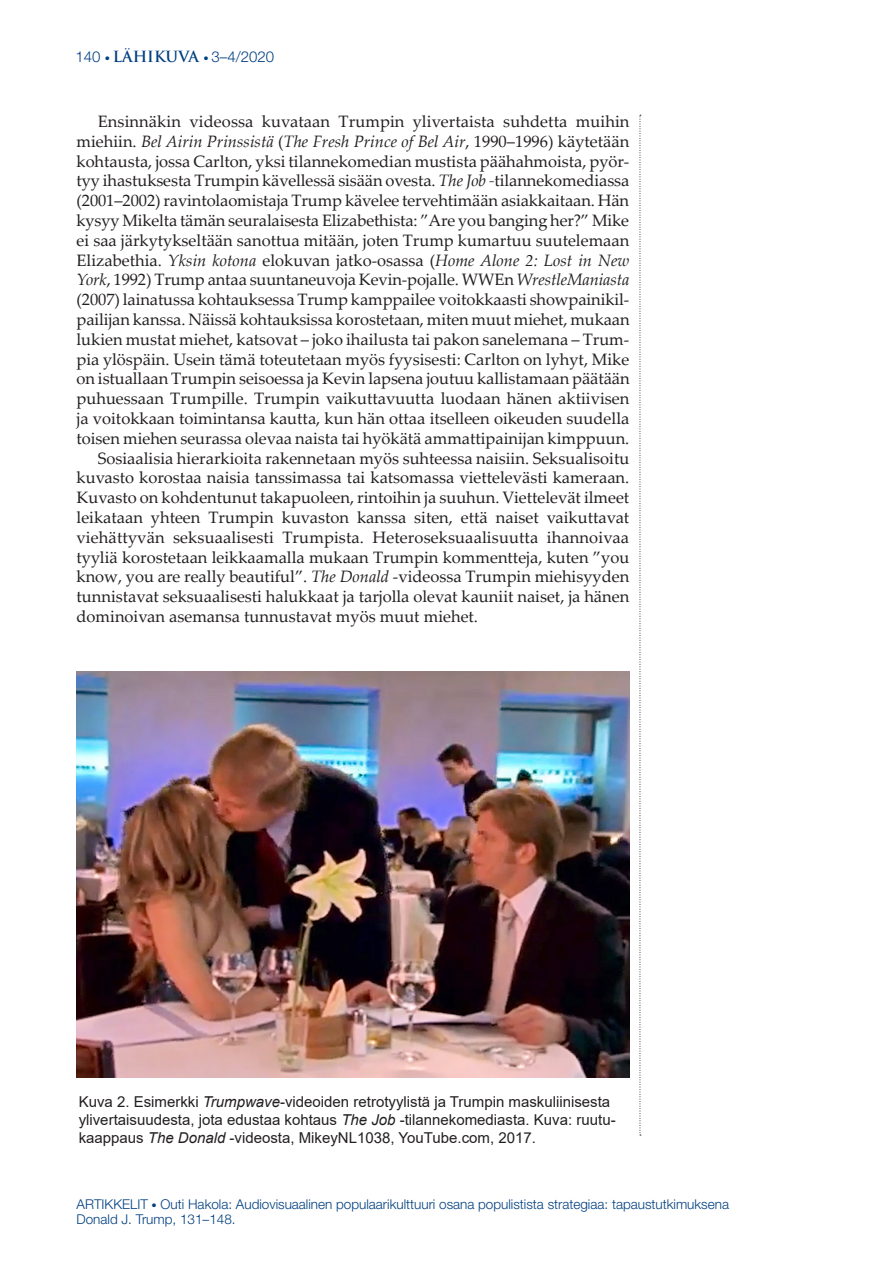
<style>
.page{position:relative;width:893px;height:1263px;background:#fff}
.page>*{position:absolute;margin:0;border:0;box-sizing:border-box;transform-origin:0 0}
.Artikkelit_leipis{font:16.5px/19.8px "Palatino Linotype";color:#231f20;text-align:justify}
.Kuvateksti{font:15px/18px "Arial";color:#231f20}
.t1{font:300 15px "Helvetica Neue";color:#003f80}
.t2{font:300 13.5px/15px "Helvetica Neue";color:#003f80}
.s1{font-size:10.5px}
.s2{font-family:"Trajan Pro";font-weight:700}
.s3{font-style:italic}
</style>
<div class="page">
<svg style="left:640px;top:115px;width:1px;height:1021px"></svg>
<img style="left:77px;top:671px;width:552px;height:406px">
<p class="t1" style="left:75px;top:47px;width:200px">140 <span class="s1">•</span> <span class="s2">LÄHIKUVA</span> <span class="s1">•</span> 3–4/2020</p>
<p class="Artikkelit_leipis" style="left:77px;top:111px;width:555px;text-indent:21px">Ensinnäkin videossa kuvataan Trumpin ylivertaista suhdetta muihin miehiin. <span class="s3">Bel Airin Prinssistä</span> (<span class="s3">The Fresh Prince of Bel Air</span>, 1990–1996) käytetään kohtausta, jossa Carlton, yksi tilannekomedian mustista päähahmoista, pyör&shy;tyy ihastuksesta Trumpin kävellessä sisään ovesta. <span class="s3">The Job -</span>tilannekomediassa (2001–2002) ravintolaomistaja Trump kävelee tervehtimään asiakkaitaan. Hän kysyy Mikelta tämän seuralaisesta Elizabethista: ”Are you banging her?” Mike ei saa järkytykseltään sanottua mitään, joten Trump kumartuu suutelemaan Elizabethia. <span class="s3">Yksin kotona</span> elokuvan jatko-osassa (<span class="s3">Home Alone 2: Lost in New York</span>, 1992) Trump antaa suuntaneuvoja Kevin-pojalle. WWEn <span class="s3">WrestleManiasta </span>(2007) lainatussa kohtauksessa Trump kamppailee voitokkaasti showpainikil&shy;pailijan kanssa. Näissä kohtauksissa korostetaan, miten muut miehet, mukaan lukien mustat miehet, katsovat – joko ihailusta tai pakon sanelemana – Trum&shy;pia ylöspäin. Usein tämä toteutetaan myös fyysisesti: Carlton on lyhyt, Mike on istuallaan Trumpin seisoessa ja Kevin lapsena joutuu kallistamaan päätään puhuessaan Trumpille. Trumpin vaikuttavuutta luodaan hänen aktiivisen ja voitokkaan toimintansa kautta, kun hän ottaa itselleen oikeuden suudella toisen miehen seurassa olevaa naista tai hyökätä ammattipainijan kimppuun.</p>
<p class="Artikkelit_leipis" style="left:77px;top:447px;width:554px;text-indent:21px">Sosiaalisia hierarkioita rakennetaan myös suhteessa naisiin. Seksualisoitu kuvasto korostaa naisia tanssimassa tai katsomassa viettelevästi kameraan.<br>Kuvasto on kohdentunut takapuoleen, rintoihin ja suuhun. Viettelevät ilmeet leikataan yhteen Trumpin kuvaston kanssa siten, että naiset vaikuttavat viehättyvän seksuaalisesti Trumpista. Heteroseksuaalisuutta ihannoivaa tyyliä korostetaan leikkaamalla mukaan Trumpin kommentteja, kuten ”you know, you are really beautiful”. <span class="s3">The Donald</span> -videossa Trumpin miehisyyden tunnistavat seksuaalisesti halukkaat ja tarjolla olevat kauniit naiset, ja hänen dominoivan asemansa tunnustavat myös muut miehet.</p>
<p class="Kuvateksti" style="left:79px;top:1093px;width:538px">Kuva 2. Esimerkki <span class="s3">Trumpwave</span>-videoiden retrotyylistä ja Trumpin maskuliinisesta ylivertaisuudesta, jota edustaa kohtaus <span class="s3">The Job</span> -tilannekomediasta. Kuva: ruutu&shy;kaappaus <span class="s3">The Donald</span> -videosta, MikeyNL1038, YouTube.com, 2017.</p>
<p class="t2" style="left:77px;top:1196px;width:654px">ARTIKKELIT <span class="s1">•</span> Outi Hakola: Audiovisuaalinen populaarikulttuuri osana populistista strategiaa: tapaustutkimuksena<br>Donald J. Trump, 131–148.</p>
</div>
